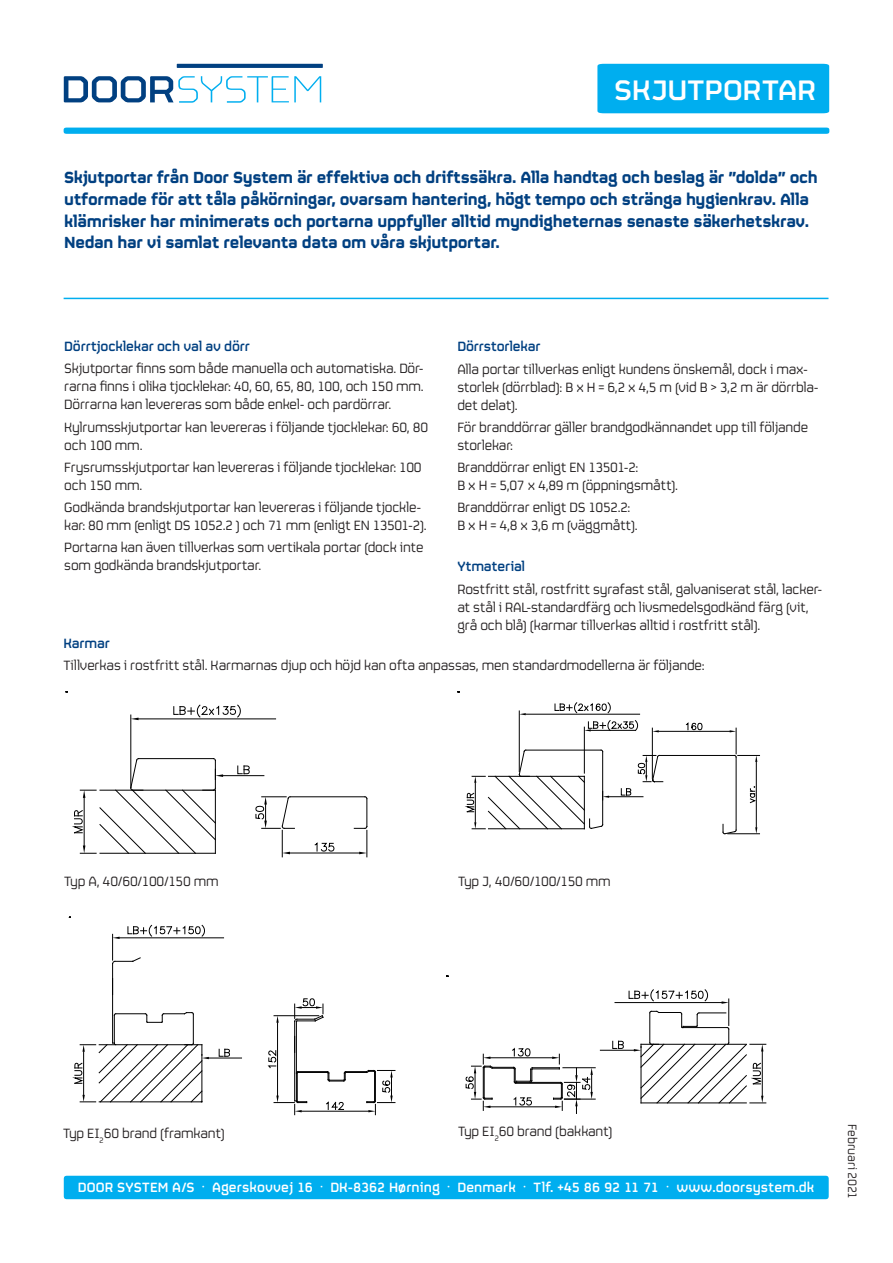
<style>
.page{position:relative;width:893px;height:1263px;background:#fff}
.page>*{position:absolute;margin:0;border:0;box-sizing:border-box;transform-origin:0 0}
.Emnefelt{font:500 31.5px "FS Sinclair";letter-spacing:-.005em;color:#fff}
.t1{font:700 18px/21.6px "FS Sinclair";letter-spacing:-.02em;color:#014081;scale:.94 1}
.Brødtekst{font:15px/18px "FS Sinclair";letter-spacing:-.015em;color:#231f20;scale:.94 1}
.t2{font:500 15px "FS Sinclair";letter-spacing:.005em;color:#fff;scale:.94 1}
.Afsnitsoverskrift{font:500 15px "FS Sinclair";letter-spacing:-.015em;color:#014081;scale:.94 1}
.Brødtekst-2{font:13.5px "FS Sinclair";letter-spacing:-.01em;color:#231f20;scale:.94 1}
.s1{font-family:"Myriad Pro";font-weight:400;font-size:19.5px}
</style>
<div class="page">
<div style="left:64px;top:1176px;width:765px;height:23px;background:#00aeef"></div>
<hr style="left:290px;top:796px;width:75px;height:1px;background:#000">
<hr style="left:290px;top:853px;width:69px;height:1px;background:#000">
<svg style="left:354px;top:796px;width:14px;height:61px"></svg>
<svg style="left:314px;top:842px;width:21px;height:10px"></svg>
<svg style="left:255px;top:796px;width:39px;height:61px"></svg>
<hr style="left:223px;top:775px;width:41px;height:1px;background:#000">
<svg style="left:74px;top:758px;width:149px;height:96px"></svg>
<svg style="left:237px;top:765px;width:13px;height:9px"></svg>
<hr style="left:131px;top:715px;width:1px;height:73px;background:#000">
<hr style="left:139px;top:719px;width:137px;height:1px;background:#000">
<svg style="left:131px;top:718px;width:8px;height:2px"></svg>
<svg style="left:173px;top:704px;width:68px;height:14px"></svg>
<hr style="left:736px;top:757px;width:1px;height:73px;background:#000">
<hr style="left:659px;top:755px;width:75px;height:1px;background:#000">
<svg style="left:638px;top:755px;width:25px;height:27px"></svg>
<hr style="left:652px;top:728px;width:1px;height:50px;background:#000">
<hr style="left:659px;top:731px;width:71px;height:1px;background:#000">
<svg style="left:652px;top:730px;width:7px;height:2px"></svg>
<svg style="left:686px;top:722px;width:17px;height:8px"></svg>
<hr style="left:728px;top:833px;width:31px;height:1px;background:#000">
<hr style="left:756px;top:762px;width:1px;height:65px;background:#000">
<svg style="left:730px;top:728px;width:29px;height:34px"></svg>
<svg style="left:755px;top:827px;width:2px;height:7px"></svg>
<svg style="left:750px;top:787px;width:5px;height:16px"></svg>
<svg style="left:722px;top:824px;width:15px;height:10px"></svg>
<hr style="left:609px;top:796px;width:34px;height:1px;background:#000">
<svg style="left:621px;top:788px;width:10px;height:8px"></svg>
<hr style="left:584px;top:727px;width:1px;height:46px;background:#000">
<svg style="left:584px;top:720px;width:54px;height:11px"></svg>
<hr style="left:519px;top:711px;width:1px;height:60px;background:#000">
<hr style="left:526px;top:714px;width:114px;height:1px;background:#000">
<svg style="left:519px;top:713px;width:7px;height:2px"></svg>
<svg style="left:554px;top:702px;width:57px;height:11px"></svg>
<svg style="left:467px;top:749px;width:142px;height:80px"></svg>
<svg style="left:177px;top:64px;width:146px;height:4px"></svg>
<svg style="left:64px;top:76px;width:257px;height:27px"></svg>
<svg style="left:64px;top:128px;width:765px;height:6px;background:#07b0ef"></svg>
<hr style="left:64px;top:298px;width:764px;height:1px;background:#00aeef">
<hr style="left:564px;top:1099px;width:31px;height:1px;background:#000">
<hr style="left:563px;top:1067px;width:32px;height:1px;background:#000">
<svg style="left:465px;top:1048px;width:128px;height:65px"></svg>
<hr style="left:600px;top:1050px;width:34px;height:1px;background:#000">
<svg style="left:612px;top:989px;width:154px;height:115px"></svg>
<hr style="left:112px;top:963px;width:1px;height:80px;background:#000">
<hr style="left:296px;top:1021px;width:1px;height:52px;background:#000">
<hr style="left:294px;top:1021px;width:1px;height:80px;background:#000">
<hr style="left:274px;top:1015px;width:45px;height:1px;background:#000">
<hr style="left:277px;top:1023px;width:1px;height:72px;background:#000">
<svg style="left:276px;top:1016px;width:3px;height:7px"></svg>
<svg style="left:268px;top:1036px;width:127px;height:79px"></svg>
<svg style="left:294px;top:998px;width:30px;height:24px"></svg>
<hr style="left:209px;top:1058px;width:33px;height:1px;background:#000">
<svg style="left:74px;top:1012px;width:135px;height:90px"></svg>
<svg style="left:218px;top:1048px;width:12px;height:9px"></svg>
<hr style="left:120px;top:937px;width:104px;height:1px;background:#000">
<svg style="left:112px;top:925px;width:93px;height:39px"></svg>
<div style="left:597px;top:64px;width:232px;height:49px;background:#00aeef"></div>
<p class="Emnefelt" style="left:614px;top:65px;width:204px">SKJUTPORTAR</p>
<p class="t1" style="left:64px;top:164px;width:803px">Skjutportar från Door System är effektiva och driftssäkra. Alla handtag och beslag är ”dolda” och utformade för att tåla påkörningar, ovarsam hantering, högt tempo och stränga hygienkrav. Alla klämrisker har minimerats och portarna uppfyller alltid myndigheternas senaste säkerhetskrav.<br>Nedan har vi samlat relevanta data om våra skjutportar.</p>
<p class="Afsnitsoverskrift" style="left:64px;top:334px;width:199px">Dörrtjocklekar och val av dörr</p>
<p class="Brødtekst" style="left:64px;top:358px;width:384px;text-align:justify">Skjutportar finns som både manuella och automatiska. Dör&shy;rarna finns i olika tjocklekar: 40, 60, 65, 80, 100, och 150 mm.<br>Dörrarna kan levereras som både enkel- och pardörrar.</p>
<p class="Brødtekst" style="left:64px;top:417px;width:389px">Kylrumsskjutportar kan levereras i följande tjocklekar: 60, 80 och 100 mm.</p>
<p class="Brødtekst" style="left:64px;top:457px;width:382px">Frysrumsskjutportar kan levereras i följande tjocklekar: 100 och 150 mm.</p>
<p class="Brødtekst" style="left:64px;top:497px;width:387px">Godkända brandskjutportar kan levereras i följande tjockle&shy;kar: 80 mm (enligt DS 1052.2 ) och 71 mm (enligt EN 13501-2).</p>
<p class="Brødtekst" style="left:64px;top:537px;width:384px">Portarna kan även tillverkas som vertikala portar (dock inte som godkända brandskjutportar.</p>
<p class="Afsnitsoverskrift" style="left:457px;top:335px;width:90px">Dörrstorlekar</p>
<p class="Brødtekst" style="left:457px;top:359px;width:386px">Alla portar tillverkas enligt kundens önskemål, dock i max&shy;storlek (dörrblad): B x H = 6,2 x 4,5 m (vid B &gt; 3,2 m är dörrbla&shy;det delat).</p>
<p class="Brødtekst" style="left:457px;top:417px;width:375px">För branddörrar gäller brandgodkännandet upp till följande storlekar:</p>
<p class="Brødtekst" style="left:457px;top:457px;width:236px">Branddörrar enligt EN 13501-2:<br>B x H = 5,07 x 4,89 m (öppningsmått).</p>
<p class="Brødtekst" style="left:457px;top:497px;width:193px">Branddörrar enligt DS 1052.2:<br>B x H = 4,8 x 3,6 m (väggmått).</p>
<p class="Afsnitsoverskrift" style="left:457px;top:555px;width:74px">Ytmaterial</p>
<p class="Brødtekst" style="left:457px;top:578px;width:390px">Rostfritt stål, rostfritt syrafast stål, galvaniserat stål, lacker&shy;at stål i RAL-standardfärg och livsmedelsgodkänd färg (vit, grå och blå) (karmar tillverkas alltid i rostfritt stål).</p>
<p class="Afsnitsoverskrift" style="left:63px;top:631px;width:51px">Karmar</p>
<p class="Brødtekst" style="left:63px;top:655px;width:684px">Tillverkas i rostfritt stål. Karmarnas djup och höjd kan ofta anpassas, men standardmodellerna är följande:</p>
<p class="Brødtekst" style="left:64px;top:871px;width:166px">Typ A, 40/60/100/150 mm</p>
<p class="Brødtekst" style="left:458px;top:871px;width:164px">Typ J, 40/60/100/150 mm</p>
<p class="Brødtekst" style="left:63px;top:1123px;width:174px">Typ EI<sub>2</sub>60 brand (framkant)</p>
<p class="Brødtekst" style="left:458px;top:1121px;width:166px">Typ EI<sub>2</sub>60 brand (bakkant)</p>
<p class="Brødtekst-2" style="left:863px;top:1124px;width:81px;rotate:90deg">Februari 2021</p>
<p class="t2" style="left:78px;top:1175px;width:785px">DOOR SYSTEM A/S <span class="s1">.</span> Agerskovvej 16 <span class="s1">.</span> DK-8362 Hørning <span class="s1">.</span> Denmark <span class="s1">.</span> Tlf. +45 86 92 11 71 <span class="s1">.</span> www.doorsystem.dk</p>
</div>
